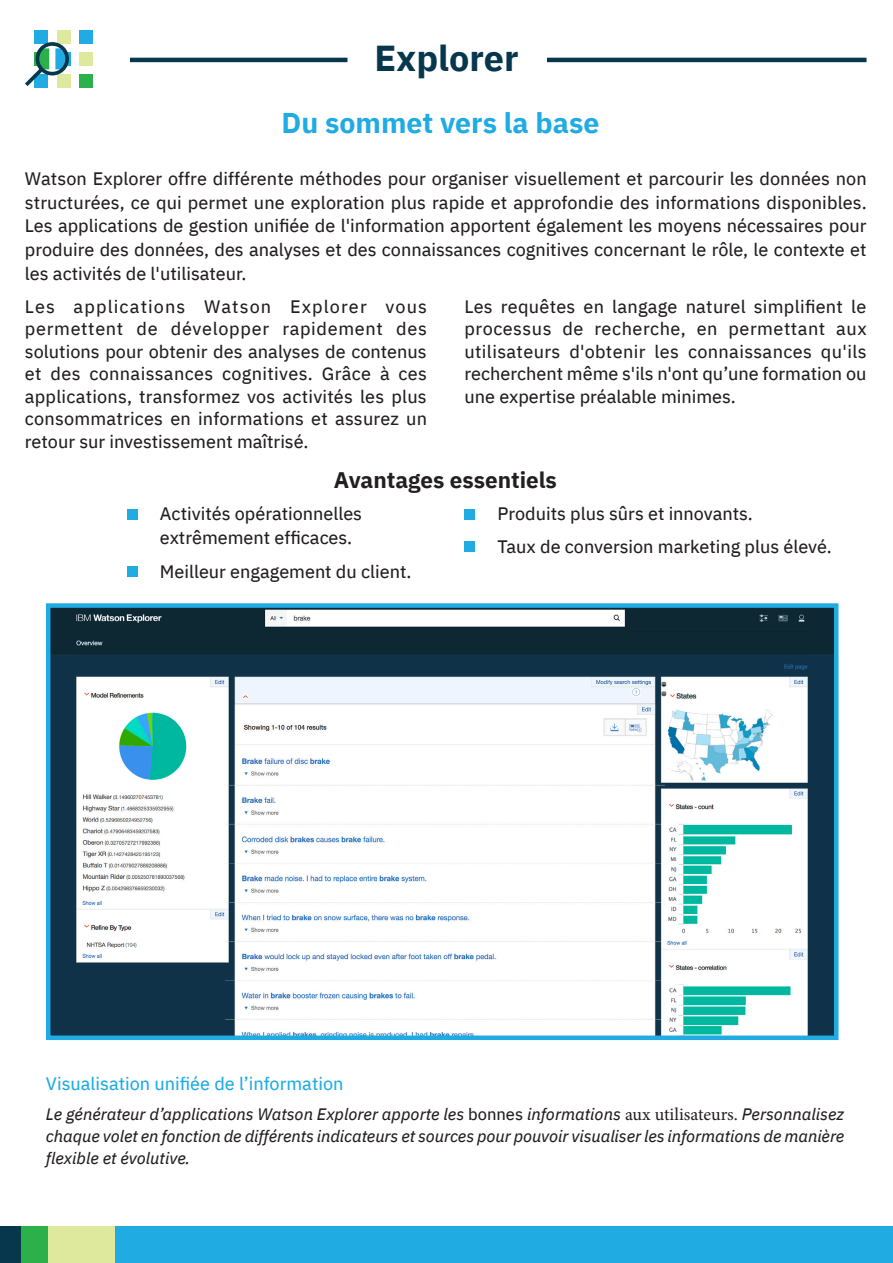
<style>
.page{position:relative;width:893px;height:1263px;background:#fff}
.page>*{position:absolute;margin:0;border:0;box-sizing:border-box;transform-origin:0 0}
.t1{font:700 36px "IBM Plex Sans";color:#07374d}
.t2{font:700 28.5px "IBM Plex Sans";color:#20ace3}
.t3{font:700 22.5px "IBM Plex Sans";color:#231f20}
.t4{font:18px/22.5px "IBM Plex Sans Text";color:#231f20;text-align:justify}
.t5{font:18px "IBM Plex Sans Text";color:#20ace3}
.t6{font:italic 16.5px/21.8px "IBM Plex Sans Text";letter-spacing:-.005em;color:#231f20;text-align:justify}
.s1{font-style:normal}
.s2{font-family:"Minion Pro";font-style:normal;font-size:18px}
</style>
<div class="page">
<div style="left:40px;top:1226px;width:76px;height:37px;background:#dee99e"></div>
<div style="left:17px;top:1226px;width:31px;height:37px;background:#2bb04a"></div>
<div style="left:0;top:1226px;width:20px;height:37px;background:#07374d"></div>
<div style="left:116px;top:1226px;width:777px;height:37px;background:#20ace3"></div>
<div style="left:127px;top:509px;width:10px;height:11px;background:#20ace3"></div>
<div style="left:127px;top:566px;width:10px;height:11px;background:#20ace3"></div>
<div style="left:464px;top:509px;width:11px;height:11px;background:#20ace3"></div>
<div style="left:464px;top:541px;width:11px;height:11px;background:#20ace3"></div>
<hr style="left:130px;top:58px;width:217px;height:4px;background:#07374d">
<hr style="left:547px;top:58px;width:319px;height:4px;background:#07374d">
<div style="left:57px;top:52px;width:13px;height:14px;background:#20ace3"></div>
<div style="left:80px;top:52px;width:13px;height:14px;background:#dee99e"></div>
<div style="left:34px;top:31px;width:14px;height:13px;background:#20ace3"></div>
<div style="left:57px;top:31px;width:13px;height:13px;background:#dee99e"></div>
<div style="left:80px;top:31px;width:13px;height:13px;background:#20ace3"></div>
<div style="left:34px;top:74px;width:14px;height:13px;background:#20ace3"></div>
<div style="left:57px;top:74px;width:13px;height:13px;background:#dee99e"></div>
<div style="left:80px;top:74px;width:13px;height:13px;background:#2bb04a"></div>
<svg style="left:25px;top:42px;width:44px;height:44px"></svg>
<img style="left:51px;top:608px;width:782px;height:427px">
<div style="left:46px;top:603px;width:792px;height:437px;border:4px solid #20ace3"></div>
<p class="t1" style="left:374px;top:29px;width:146px">Explorer</p>
<p class="t2" style="left:282px;top:100px;width:319px">Du sommet vers la base</p>
<p class="t4" style="left:25px;top:165px;width:843px;line-height:23.7px">Watson Explorer offre différente méthodes pour organiser visuellement et parcourir les données non structurées, ce qui permet une exploration plus rapide et approfondie des informations disponibles.<br>Les applications de gestion unifiée de l'information apportent également les moyens nécessaires pour produire des données, des analyses et des connaissances cognitives concernant le rôle, le contexte et les activités de l'utilisateur.</p>
<p class="t4" style="left:464px;top:294px;width:404px">Les requêtes en langage naturel simplifient le processus de recherche, en permettant aux utilisateurs d'obtenir les connaissances qu'ils recherchent même s'ils n'ont qu’une formation ou une expertise préalable minimes.</p>
<p class="t4" style="left:25px;top:294px;width:404px">Les applications Watson Explorer vous permettent de développer rapidement des solutions pour obtenir des analyses de contenus et des connaissances cognitives. Grâce à ces applications, transformez vos activités les plus consommatrices en informations et assurez un retour sur investissement maîtrisé.</p>
<p class="t3" style="left:334px;top:462px;width:224px">Avantages essentiels</p>
<p class="t4" style="left:160px;top:500px;width:204px;line-height:24px">Activités opérationnelles extrêmement efficaces.</p>
<p class="t4" style="left:160px;top:559px;width:253px">Meilleur engagement du client.</p>
<p class="t4" style="left:497px;top:501px;width:257px">Produits plus sûrs et innovants.</p>
<p class="t4" style="left:497px;top:533px;width:336px">Taux de conversion marketing plus élevé.</p>
<p class="t5" style="left:46px;top:1069px;width:299px">Visualisation unifiée de l’information</p>
<p class="t6" style="left:46px;top:1102px;width:800px">Le générateur d’applications Watson Explorer apporte les <span class="s1">bonnes</span> informations <span class="s2">aux utilisateurs.</span> Personnalisez chaque volet en fonction de différents indicateurs et sources pour pouvoir visualiser les informations de manière flexible et évolutive.</p>
</div>
